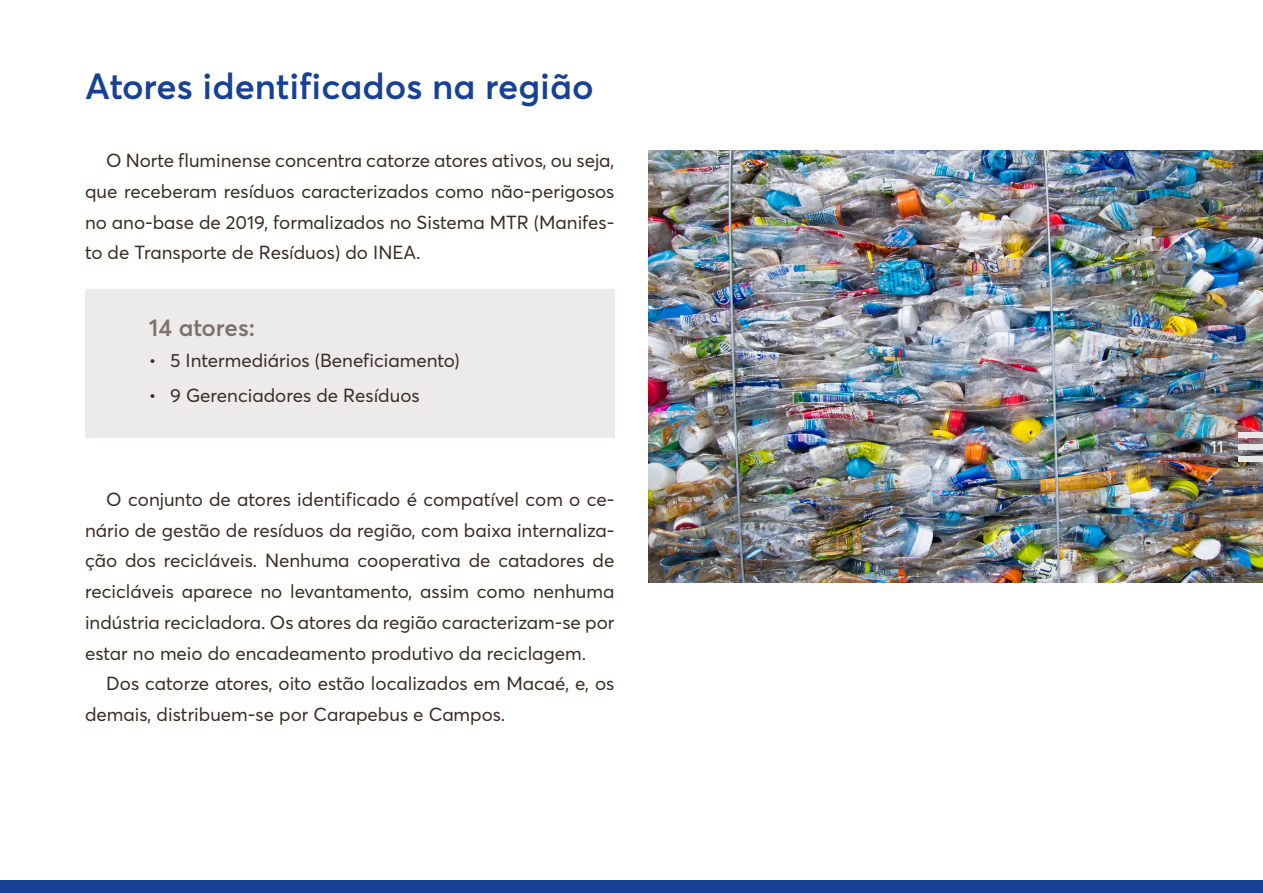
<style>
.page{position:relative;width:1263px;height:893px;background:#fff}
.page>*{position:absolute;margin:0;border:0;box-sizing:border-box;transform-origin:0 0}
.t1{font:600 36px "Averta";color:#164194}
.t2{font:600 24px "Averta";color:#7f716c}
.t3{font:18.75px/30.8px "Averta";color:#3a2c26;text-align:justify}
.t4{font:17.25px "Averta";color:#fff}
</style>
<div class="page">
<div style="left:85px;top:289px;width:529px;height:149px;background:#eceaea"></div>
<img style="left:648px;top:150px;width:615px;height:433px">
<div style="left:0;top:880px;width:1263px;height:13px;background:#164194"></div>
<div style="left:1238px;top:432px;width:25px;height:6px;background:#e9e7e7"></div>
<div style="left:1238px;top:444px;width:25px;height:6px;background:#e9e7e7"></div>
<div style="left:1238px;top:456px;width:25px;height:6px;background:#e9e7e7"></div>
<h1 class="t1" style="left:85px;top:61px;width:510px">Atores identificados na região</h1>
<p class="t3" style="left:85px;top:144px;width:531px;text-indent:21px">O Norte fluminense concentra catorze atores ativos, ou seja, que receberam resíduos caracterizados como não-perigosos no ano-base de 2019, formalizados no Sistema MTR (Manifes&shy;to de Transporte de Resíduos) do INEA.</p>
<p class="t2" style="left:149px;top:311px;width:108px">14 atores:</p>
<p class="t3" style="left:149px;top:344px;width:312px">• 5 Intermediários (Beneficiamento)</p>
<p class="t3" style="left:149px;top:379px;width:272px">• 9 Gerenciadores de Resíduos</p>
<p class="t3" style="left:85px;top:483px;width:531px;text-indent:21px">O conjunto de atores identificado é compatível com o ce&shy;nário de gestão de resíduos da região, com baixa internaliza&shy;ção dos recicláveis. Nenhuma cooperativa de catadores de recicláveis aparece no levantamento, assim como nenhuma indústria recicladora. Os atores da região caracterizam-se por estar no meio do encadeamento produtivo da reciclagem.</p>
<p class="t3" style="left:85px;top:668px;width:531px;text-indent:21px">Dos catorze atores, oito estão localizados em Macaé, e, os demais, distribuem-se por Carapebus e Campos.</p>
<p class="t4" style="left:1210px;top:435px;width:14px">11</p>
</div>
